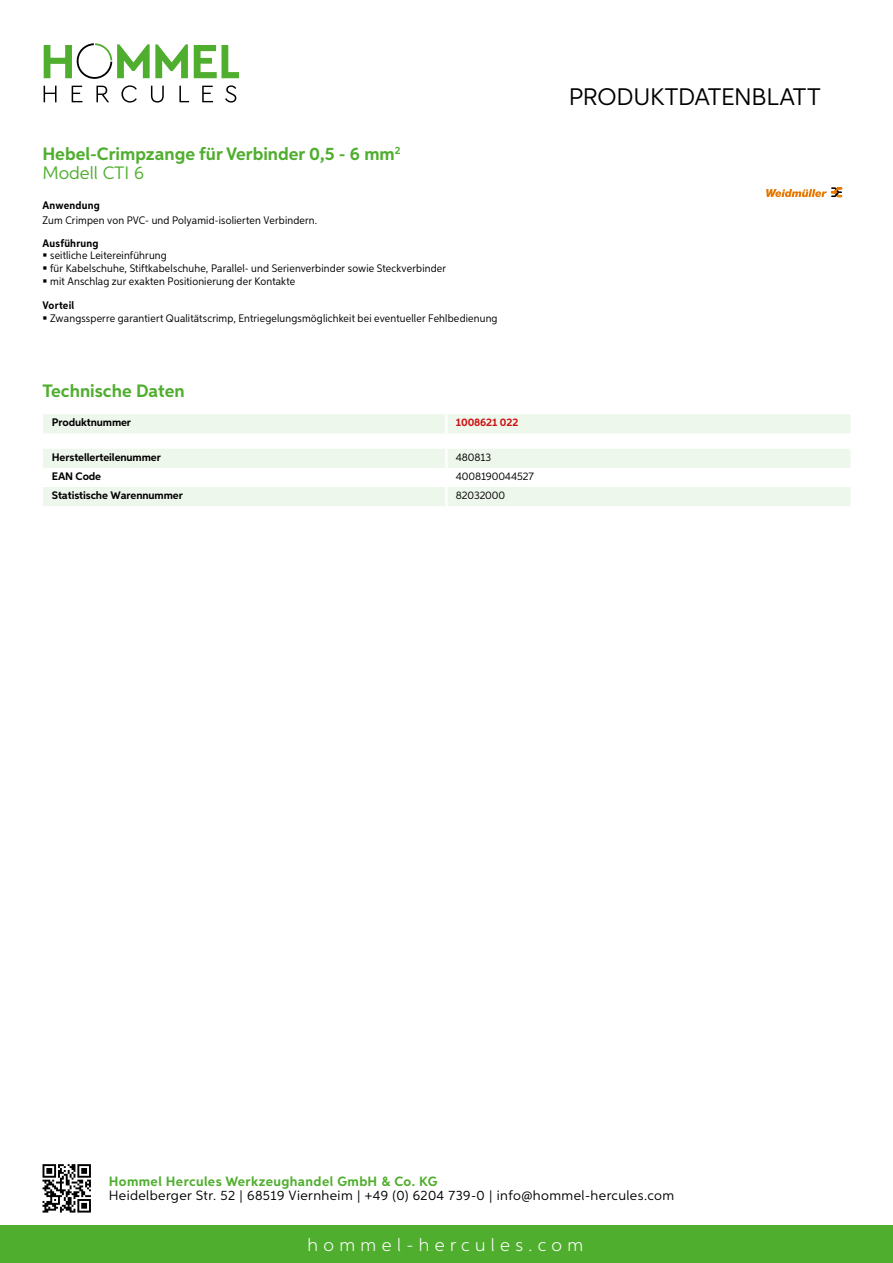
<style>
.page{position:relative;width:893px;height:1263px;background:#fff}
.page>*{position:absolute;margin:0;border:0;box-sizing:border-box;transform-origin:0 0}
.t1{font:24px "Aspira";letter-spacing:-.01em;color:#000}
.t2{font:700 18px/19.8px "Aspira";color:#50ae2f}
.t3{font:300 18px "Aspira";letter-spacing:.3em;color:#fff}
.t4{font:13.5px "Aspira";letter-spacing:.03em;color:#000}
.t5{font:700 13.5px "Aspira";letter-spacing:.03em;color:#50ae2f}
.t6{font:10.95px/12.8px "Aspira Nar";letter-spacing:.015em;color:#000}
.t7{font:700 10.95px "Aspira";letter-spacing:-.01em;color:#000}
.t8{font:10.95px "Aspira";letter-spacing:-.01em;color:#000}
.t9{font:700 10.95px "Aspira Nar";letter-spacing:.02em;color:#000}
.t10{font:700 10.95px "Aspira";letter-spacing:-.01em;color:#cd1013}
.s1{font-weight:400}
</style>
<div class="page">
<div style="left:0;top:1226px;width:893px;height:37px;background:#50ae2f"></div>
<svg style="left:43px;top:1164px;width:48px;height:48px"></svg>
<svg style="left:194px;top:45px;width:45px;height:33px"></svg>
<svg style="left:44px;top:43px;width:144px;height:36px"></svg>
<svg style="left:44px;top:86px;width:13px;height:16px"></svg>
<svg style="left:72px;top:86px;width:10px;height:16px"></svg>
<svg style="left:96px;top:86px;width:13px;height:16px"></svg>
<svg style="left:121px;top:85px;width:16px;height:18px"></svg>
<svg style="left:151px;top:86px;width:13px;height:17px"></svg>
<svg style="left:179px;top:86px;width:10px;height:16px"></svg>
<svg style="left:202px;top:86px;width:11px;height:16px"></svg>
<svg style="left:225px;top:85px;width:11px;height:18px"></svg>
<div style="left:43px;top:414px;width:807px;height:19px;background:#eef7eb"></div>
<hr style="left:445px;top:414px;width:3px;height:19px;background:#fff">
<svg style="left:43px;top:449px;width:807px;height:57px"></svg>
<hr style="left:445px;top:487px;width:3px;height:19px;background:#fff">
<svg style="left:766px;top:187px;width:76px;height:10px"></svg>
<h2 class="t2" style="left:43px;top:144px;width:359px">Hebel-Crimpzange für Verbinder 0,5 - 6 mm<sup>2<br></sup><span class="s1">Modell CTI 6</span></h2>
<p class="t9" style="left:43px;top:199px;width:59px">Anwendung</p>
<p class="t6" style="left:43px;top:214px;width:276px">Zum Crimpen von PVC- und Polyamid-isolierten Verbindern.</p>
<p class="t9" style="left:43px;top:236px;width:58px">Ausführung</p>
<p class="t6" style="left:50px;top:249px;width:397px">seitliche Leitereinführung<br>für Kabelschuhe, Stiftkabelschuhe, Parallel- und Serienverbinder sowie Steckverbinder mit Anschlag zur exakten Positionierung der Kontakte</p>
<p class="t9" style="left:43px;top:299px;width:33px">Vorteil</p>
<p class="t6" style="left:50px;top:312px;width:449px">Zwangssperre garantiert Qualitätscrimp, Entriegelungsmöglichkeit bei eventueller Fehlbedienung</p>
<h2 class="t2" style="left:43px;top:381px;width:144px">Technische Daten</h2>
<p class="t7" style="left:52px;top:416px;width:81px">Produktnummer</p>
<p class="t10" style="left:456px;top:416px;width:64px">1008621 022</p>
<p class="t7" style="left:52px;top:450px;width:111px">Herstellerteilenummer</p>
<p class="t8" style="left:456px;top:450px;width:37px">480813</p>
<p class="t7" style="left:52px;top:469px;width:51px">EAN Code</p>
<p class="t8" style="left:456px;top:469px;width:80px">4008190044527</p>
<p class="t7" style="left:52px;top:488px;width:132px">Statistische Warennummer</p>
<p class="t8" style="left:456px;top:488px;width:51px">82032000</p>
<h1 class="t1" style="left:569px;top:82px;width:253px">Produktdatenblatt</h1>
<p class="t5" style="left:109px;top:1172px;width:330px">Hommel Hercules Werkzeughandel GmbH &amp; Co. KG</p>
<p class="t4" style="left:109px;top:1187px;width:567px">Heidelberger Str. 52 | 68519 Viernheim | +49 (0) 6204 739-0 | info@hommel-hercules.com</p>
<h2 class="t3" style="left:307px;top:1234px;width:277px">hommel-hercules.com</h2>
</div>
